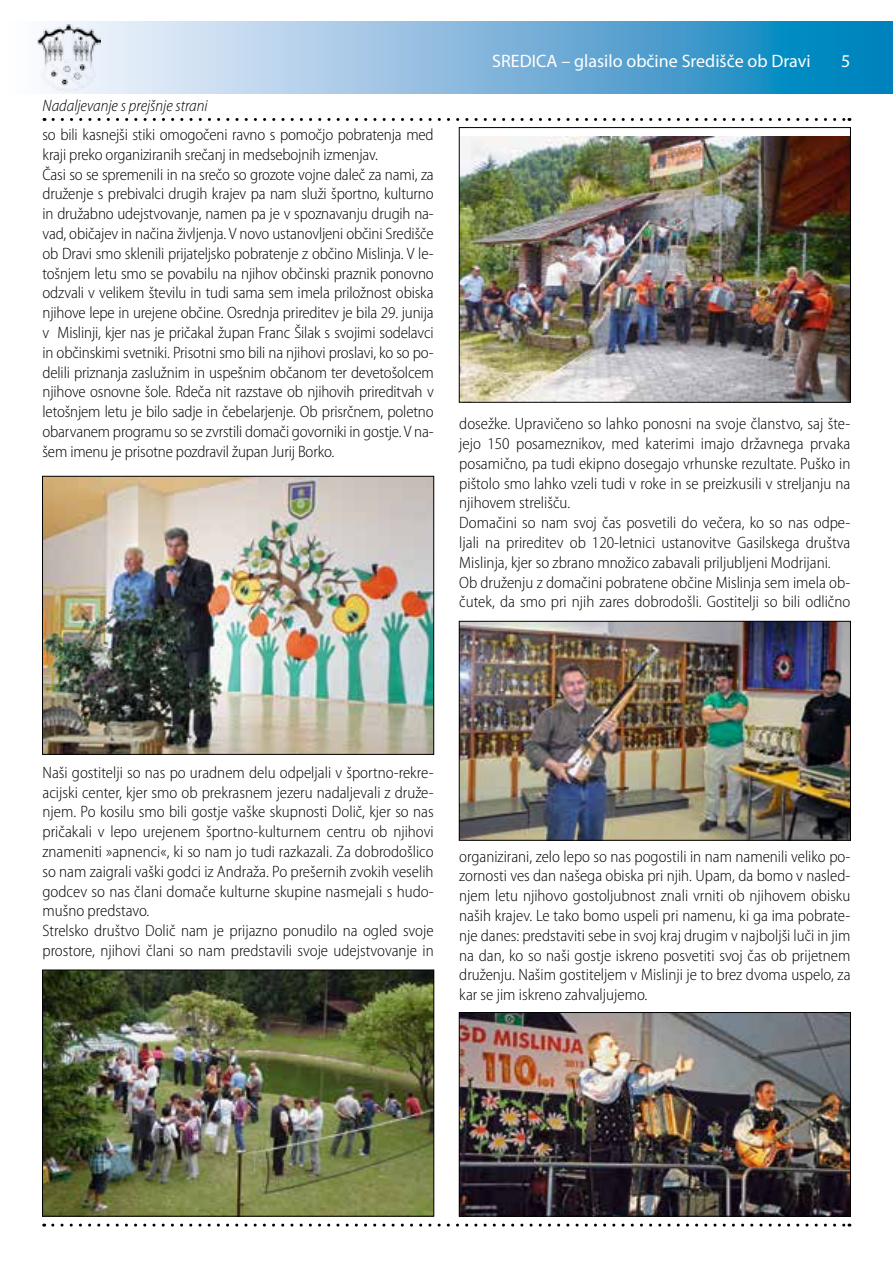
<style>
.page{position:relative;width:893px;height:1263px;background:#fff}
.page>*{position:absolute;margin:0;border:0;box-sizing:border-box;transform-origin:0 0}
.t1{font:18px "Myriad Pro";color:#fff}
.t2{font:300 semi-condensed 16.5px/19.8px "Myriad Pro";letter-spacing:-.005em;color:#000}
.t3{font:italic 300 semi-condensed 16.5px "Myriad Pro";color:#000}
</style>
<div class="page">
<svg style="left:54px;top:21px;width:839px;height:73px;background:#78b5da"></svg>
<img style="left:37px;top:24px;width:64px;height:67px">
<svg style="left:53px;top:1223px;width:797px;height:3px"></svg>
<svg style="left:53px;top:118px;width:797px;height:3px"></svg>
<img style="left:44px;top:478px;width:388px;height:275px">
<div style="left:42px;top:476px;width:392px;height:279px;border:1px solid #000"></div>
<img style="left:44px;top:971px;width:388px;height:243px">
<div style="left:42px;top:969px;width:392px;height:247px;border:1px solid #000"></div>
<img style="left:461px;top:136px;width:388px;height:265px">
<div style="left:459px;top:127px;width:392px;height:276px;border:1px solid #000"></div>
<img style="left:461px;top:623px;width:388px;height:216px">
<div style="left:459px;top:621px;width:392px;height:220px;border:1px solid #000"></div>
<img style="left:461px;top:1014px;width:388px;height:200px">
<div style="left:459px;top:1012px;width:392px;height:204px;border:1px solid #000"></div>
<p class="t3" style="left:43px;top:97px;width:167px">Nadaljevanje s prejšnje strani</p>
<p class="t2" style="left:43px;top:125px;width:393px">so bili kasnejši stiki omogočeni ravno s pomočjo pobratenja med kraji preko organiziranih srečanj in medsebojnih izmenjav.<br>Časi so se spremenili in na srečo so grozote vojne daleč za nami, za druženje s prebivalci drugih krajev pa nam služi športno, kulturno in družabno udejstvovanje, namen pa je v spoznavanju drugih na&shy;vad, običajev in načina življenja. V novo ustanovljeni občini Središče ob Dravi smo sklenili prijateljsko pobratenje z občino Mislinja. V le&shy;tošnjem letu smo se povabilu na njihov občinski praznik ponovno odzvali v velikem številu in tudi sama sem imela priložnost obiska njihove lepe in urejene občine. Osrednja prireditev je bila 29. junija v Mislinji, kjer nas je pričakal župan Franc Šilak s svojimi sodelavci in občinskimi svetniki. Prisotni smo bili na njihovi proslavi, ko so po&shy;delili priznanja zaslužnim in uspešnim občanom ter devetošolcem njihove osnovne šole. Rdeča nit razstave ob njihovih prireditvah v letošnjem letu je bilo sadje in čebelarjenje. Ob prisrčnem, poletno obarvanem programu so se zvrstili domači govorniki in gostje. V na&shy;šem imenu je prisotne pozdravil župan Jurij Borko.</p>
<p class="t1" style="left:492px;top:50px;width:320px">SREDICA – glasilo občine Središče ob Dravi</p>
<p class="t1" style="left:841px;top:50px;width:11px">5</p>
<p class="t2" style="left:459px;top:414px;width:393px">dosežke. Upravičeno so lahko ponosni na svoje članstvo, saj šte&shy;jejo 150 posameznikov, med katerimi imajo državnega prvaka posamično, pa tudi ekipno dosegajo vrhunske rezultate. Puško in pištolo smo lahko vzeli tudi v roke in se preizkusili v streljanju na njihovem strelišču.<br>Domačini so nam svoj čas posvetili do večera, ko so nas odpe&shy;ljali na prireditev ob 120-letnici ustanovitve Gasilskega društva Mislinja, kjer so zbrano množico zabavali priljubljeni Modrijani.<br>Ob druženju z domačini pobratene občine Mislinja sem imela ob&shy;čutek, da smo pri njih zares dobrodošli. Gostitelji so bili odlično</p>
<p class="t2" style="left:43px;top:763px;width:393px">Naši gostitelji so nas po uradnem delu odpeljali v športno-rekre&shy;acijski center, kjer smo ob prekrasnem jezeru nadaljevali z druže&shy;njem. Po kosilu smo bili gostje vaške skupnosti Dolič, kjer so nas pričakali v lepo urejenem športno-kulturnem centru ob njihovi znameniti »apnenci«, ki so nam jo tudi razkazali. Za dobrodošlico so nam zaigrali vaški godci iz Andraža. Po prešernih zvokih veselih godcev so nas člani domače kulturne skupine nasmejali s hudo&shy;mušno predstavo.<br>Strelsko društvo Dolič nam je prijazno ponudilo na ogled svoje prostore, njihovi člani so nam predstavili svoje udejstvovanje in</p>
<p class="t2" style="left:459px;top:846px;width:393px;text-align:justify">organizirani, zelo lepo so nas pogostili in nam namenili veliko po&shy;zornosti ves dan našega obiska pri njih. Upam, da bomo v nasled&shy;njem letu njihovo gostoljubnost znali vrniti ob njihovem obisku naših krajev. Le tako bomo uspeli pri namenu, ki ga ima pobrate&shy;nje danes: predstaviti sebe in svoj kraj drugim v najboljši luči in jim na dan, ko so naši gostje iskreno posvetiti svoj čas ob prijetnem druženju. Našim gostiteljem v Mislinji je to brez dvoma uspelo, za kar se jim iskreno zahvaljujemo.</p>
</div>
